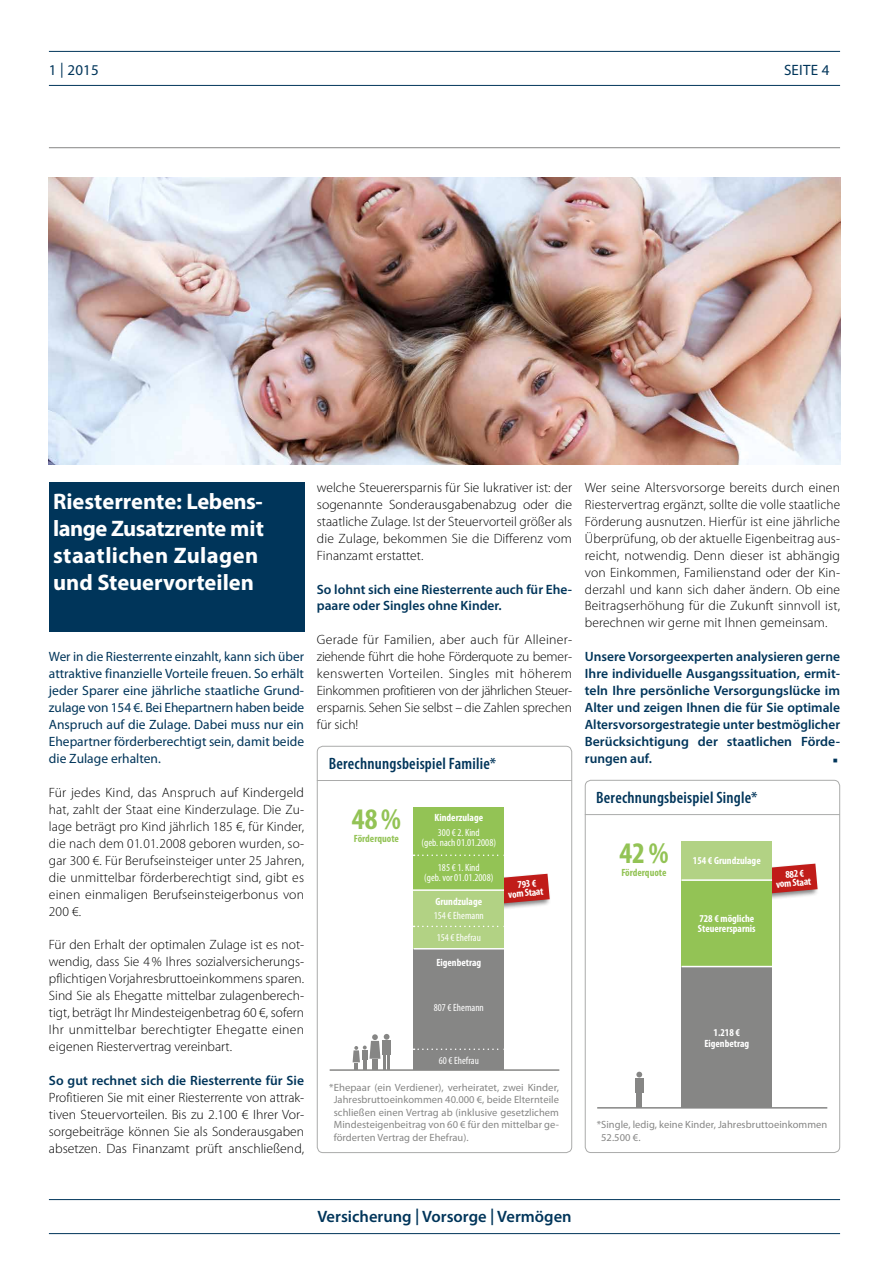
<style>
.page{position:relative;width:889px;height:1263px;background:#fff}
.page>*{position:absolute;margin:0;border:0;box-sizing:border-box;transform-origin:0 0}
.t1{font:700 condensed 30px "Myriad Pro";color:#93c355}
.t2{font:700 22.5px/27px "Myriad Pro";letter-spacing:-.005em;color:#fff}
.t3{font:600 condensed 16.5px "Myriad Pro";letter-spacing:.015em;color:#00355a}
.t4{font:600 16.5px "Myriad Pro";color:#00355a}
.t5{font:16.5px "Arial";color:#00355a}
.t6{font:15px "Myriad Pro";letter-spacing:.015em;color:#00355a}
.t7{font:300 13.5px/17px "Myriad Pro";color:#000;text-align:justify}
.t8{font:600 13.5px/17px "Myriad Pro";color:#00355a}
.t9{font:13.5px/17px "Myriad Pro";color:#00355a;text-align:justify}
.t10{font:10.5px/12.6px "Myriad Pro";letter-spacing:.005em;color:#868685;text-align:justify}
.t11{font:700 condensed 10.5px/9px "Myriad Pro";color:#fff;text-align:center}
.t12{font:condensed 10.5px/10.5px "Myriad Pro";color:#fff;text-align:center}
.t13{font:700 condensed 10.5px "Myriad Pro";color:#93c355}
</style>
<div class="page">
<div style="left:479px;top:873px;width:72px;height:39px;background:#000;opacity:.5"></div>
<svg style="left:504px;top:874px;width:46px;height:31px"></svg>
<hr style="left:317px;top:780px;width:255px;height:1px;background:#aaabaa">
<div style="left:413px;top:931px;width:91px;height:139px;background:#868685"></div>
<div style="left:413px;top:890px;width:91px;height:58px;background:#b2d284"></div>
<div style="left:413px;top:807px;width:91px;height:82px;background:#93c355"></div>
<hr style="left:413px;top:948px;width:91px;height:1px;background:#fff">
<hr style="left:411px;top:889px;width:93px;height:2px;background:#fff">
<hr style="left:330px;top:1069px;width:229px;height:2px;background:#868685">
<svg style="left:413px;top:1048px;width:91px;height:2px"></svg>
<svg style="left:413px;top:926px;width:91px;height:1px"></svg>
<svg style="left:413px;top:854px;width:91px;height:2px"></svg>
<div style="left:382px;top:1040px;width:9px;height:15px;background:#868685"></div>
<svg style="left:352px;top:1034px;width:37px;height:36px"></svg>
<div style="left:747px;top:863px;width:72px;height:39px;background:#000;opacity:.5"></div>
<svg style="left:772px;top:864px;width:45px;height:31px"></svg>
<div style="left:681px;top:957px;width:91px;height:151px;background:#868685"></div>
<svg style="left:636px;top:1072px;width:6px;height:5px"></svg>
<div style="left:635px;top:1078px;width:8px;height:15px;background:#868685"></div>
<hr style="left:636px;top:1093px;width:3px;height:14px;background:#868685">
<hr style="left:639px;top:1093px;width:3px;height:14px;background:#868685">
<hr style="left:597px;top:1107px;width:230px;height:1px;background:#868685">
<div style="left:681px;top:881px;width:91px;height:86px;background:#93c355"></div>
<div style="left:681px;top:841px;width:91px;height:39px;background:#b2d284"></div>
<hr style="left:681px;top:879px;width:91px;height:2px;background:#fff">
<hr style="left:681px;top:966px;width:91px;height:1px;background:#fff">
<hr style="left:585px;top:814px;width:255px;height:1px;background:#aaabaa">
<div style="left:585px;top:780px;width:255px;height:373px;border:1px solid #aaabaa;border-radius:6px"></div>
<div style="left:317px;top:746px;width:255px;height:407px;border:1px solid #aaabaa;border-radius:6px"></div>
<div style="left:49px;top:482px;width:255px;height:149px;background:#00355a"></div>
<hr style="left:49px;top:1233px;width:791px;height:1px;background:#00355a">
<hr style="left:49px;top:1199px;width:791px;height:1px;background:#00355a">
<hr style="left:49px;top:51px;width:791px;height:1px;background:#00355a">
<hr style="left:49px;top:85px;width:791px;height:1px;background:#00355a">
<hr style="left:49px;top:147px;width:791px;height:1px;background:#868685">
<img style="left:49px;top:178px;width:791px;height:287px">
<p class="t6" style="left:49px;top:61px;width:51px">1 | 2015</p>
<p class="t6" style="left:784px;top:61px;width:47px">SEITE 4</p>
<h2 class="t2" style="left:53px;top:487px;width:212px">Riesterrente: Lebens&shy;lange Zusatzrente mit staatlichen Zulagen und Steuervorteilen</h2>
<p class="t9" style="left:49px;top:648px;width:257px">Wer in die Riesterrente einzahlt, kann sich über attraktive finanzielle Vorteile freuen. So erhält jeder Sparer eine jährliche staatliche Grund&shy;zulage von 154 €. Bei Ehepartnern haben beide Anspruch auf die Zulage. Dabei muss nur ein Ehepartner förderberechtigt sein, damit beide die Zulage erhalten.</p>
<p class="t7" style="left:49px;top:784px;width:257px">Für jedes Kind, das Anspruch auf Kindergeld hat, zahlt der Staat eine Kinderzulage. Die Zu&shy;lage beträgt pro Kind jährlich 185 €, für Kinder, die nach dem 01.01.2008 geboren wurden, so&shy;gar 300 €. Für Berufseinsteiger unter 25 Jahren, die unmittelbar förderberechtigt sind, gibt es einen einmaligen Berufseinsteigerbonus von 200 €.</p>
<p class="t7" style="left:49px;top:937px;width:257px">Für den Erhalt der optimalen Zulage ist es not&shy;wendig, dass Sie 4% Ihres sozialversicherungs&shy;pflichtigen Vorjahresbruttoeinkommens sparen.<br>Sind Sie als Ehegatte mittelbar zulagenberech&shy;tigt, beträgt Ihr Mindesteigenbetrag 60 €, sofern Ihr unmittelbar berechtigter Ehegatte einen eigenen Riestervertrag vereinbart.</p>
<p class="t8" style="left:49px;top:1072px;width:257px">So gut rechnet sich die Riesterrente für Sie</p>
<p class="t7" style="left:49px;top:1089px;width:257px">Profitieren Sie mit einer Riesterrente von attrak&shy;tiven Steuervorteilen. Bis zu 2.100 € Ihrer Vor&shy;sorgebeiträge können Sie als Sonderausgaben absetzen. Das Finanzamt prüft anschließend,</p>
<p class="t7" style="left:317px;top:479px;width:257px">welche Steuerersparnis für Sie lukrativer ist: der sogenannte Sonderausgabenabzug oder die staatliche Zulage. Ist der Steuervorteil größer als die Zulage, bekommen Sie die Differenz vom Finanzamt erstattet.</p>
<p class="t8" style="left:317px;top:580px;width:257px">So lohnt sich eine Riesterrente auch für Ehe&shy;paare oder Singles ohne Kinder.</p>
<p class="t7" style="left:317px;top:632px;width:257px">Gerade für Familien, aber auch für Alleiner&shy;ziehende führt die hohe Förderquote zu bemer&shy;kenswerten Vorteilen. Singles mit höherem Einkommen profitieren von der jährlichen Steuer&shy;ersparnis. Sehen Sie selbst – die Zahlen sprechen für sich!</p>
<p class="t7" style="left:585px;top:479px;width:257px">Wer seine Altersvorsorge bereits durch einen Riestervertrag ergänzt, sollte die volle staatliche Förderung ausnutzen. Hierfür ist eine jährliche Überprüfung, ob der aktuelle Eigenbeitrag aus&shy;reicht, notwendig. Denn dieser ist abhängig von Einkommen, Familienstand oder der Kin&shy;derzahl und kann sich daher ändern. Ob eine Beitragserhöhung für die Zukunft sinnvoll ist, berechnen wir gerne mit Ihnen gemeinsam.</p>
<p class="t8" style="left:585px;top:648px;width:257px;text-align:justify">Unsere Vorsorgeexperten analysieren gerne Ihre individuelle Ausgangssituation, ermit&shy;teln Ihre persönliche Versorgungslücke im Alter und zeigen Ihnen die für Sie optimale Altersvorsorgestrategie unter bestmöglicher Berücksichtigung der staatlichen Förde&shy;rungen auf.</p>
<p class="t3" style="left:329px;top:753px;width:169px">Berechnungsbeispiel Familie*</p>
<h1 class="t1" style="left:352px;top:800px;width:51px">48%</h1>
<p class="t13" style="left:354px;top:832px;width:47px">Förderquote</p>
<p class="t5" style="left:832px;top:750px;width:7px">▪</p>
<p class="t3" style="left:596px;top:787px;width:163px">Berechnungsbeispiel Single*</p>
<p class="t11" style="left:434px;top:813px;width:50px">Kinderzulage</p>
<p class="t12" style="left:421px;top:827px;width:76px">300 € 2. Kind<br>(geb. nach 01.01.2008)</p>
<p class="t12" style="left:424px;top:862px;width:71px">185 € 1. Kind<br>(geb. vor 01.01.2008)</p>
<p class="t11" style="left:775px;top:871px;width:37px;rotate:-5deg">882 € vom Staat</p>
<h1 class="t1" style="left:619px;top:834px;width:51px">42%</h1>
<p class="t13" style="left:621px;top:866px;width:47px">Förderquote</p>
<p class="t11" style="left:693px;top:855px;width:69px">154 € Grundzulage</p>
<p class="t11" style="left:507px;top:881px;width:37px;rotate:-5deg">793 € vom Staat</p>
<p class="t11" style="left:435px;top:896px;width:48px">Grundzulage</p>
<p class="t12" style="left:434px;top:910px;width:52px">154 € Ehemann</p>
<p class="t12" style="left:437px;top:932px;width:46px">154 € Ehefrau</p>
<p class="t11" style="left:436px;top:957px;width:46px">Eigenbetrag</p>
<p class="t12" style="left:434px;top:1002px;width:52px">807 € Ehemann</p>
<p class="t12" style="left:439px;top:1055px;width:42px">60 € Ehefrau</p>
<p class="t10" style="left:334px;top:1081px;width:227px;text-indent:-4px">*Ehepaar (ein Verdiener), verheiratet, zwei Kinder, Jahresbruttoeinkommen 40.000 €, beide Elternteile schließen einen Vertrag ab (inklusive gesetzlichem Mindesteigenbeitrag von 60 € für den mittelbar ge&shy;förderten Vertrag der Ehefrau).</p>
<p class="t11" style="left:698px;top:912px;width:59px;line-height:10.5px;text-align:left">728 € mögliche<br>Steuerersparnis</p>
<p class="t11" style="left:704px;top:1027px;width:46px;line-height:10.5px">1.218 €<br>Eigenbetrag</p>
<p class="t10" style="left:601px;top:1118px;width:228px;text-indent:-4px">*Single, ledig, keine Kinder, Jahresbruttoeinkommen<br>52.500 €.</p>
<p class="t4" style="left:317px;top:1206px;width:256px">Versicherung | Vorsorge | Vermögen</p>
</div>
